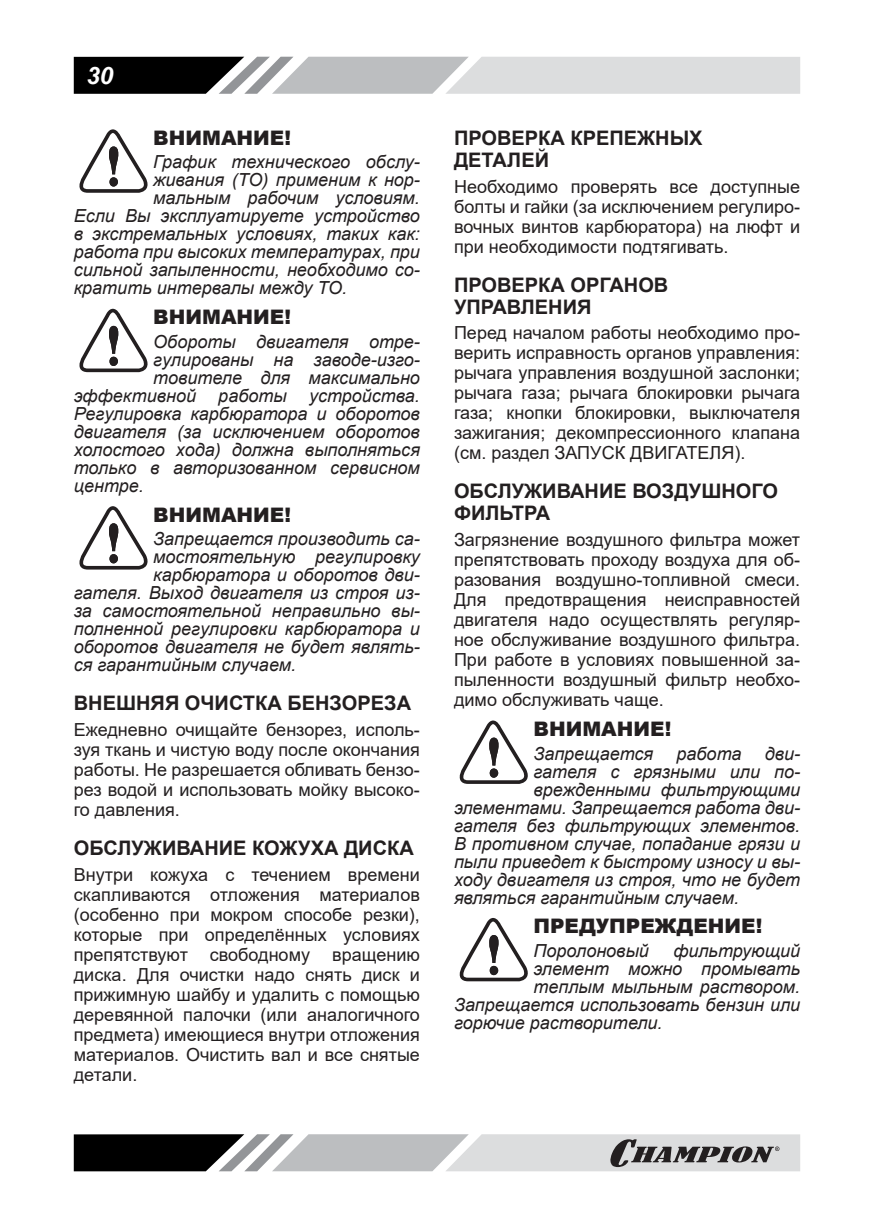
<style>
.page{position:relative;width:874px;height:1225px;background:#fff}
.page>*{position:absolute;margin:0;border:0;box-sizing:border-box;transform-origin:0 0}
.t1{font:italic 700 24px "Arial";color:#fff}
.t2{font:700 20px/22px "Arial";color:#231f20}
.t3{font:900 20px "Arial";color:#231f20}
.t4{font:18px/20px "Arial";color:#231f20;text-align:justify}
.t5{font:italic 18px "Arial";color:#231f20}
</style>
<div class="page">
<svg style="left:74px;top:57px;width:725px;height:37px"></svg>
<svg style="left:74px;top:1134px;width:725px;height:37px"></svg>
<svg style="left:79px;top:129px;width:69px;height:64px"></svg>
<svg style="left:79px;top:309px;width:69px;height:63px"></svg>
<svg style="left:79px;top:506px;width:69px;height:63px"></svg>
<svg style="left:459px;top:720px;width:69px;height:64px"></svg>
<svg style="left:459px;top:918px;width:69px;height:63px"></svg>
<h1 class="t1" style="left:87px;top:61px;width:28px">30</h1>
<p class="t3" style="left:153px;top:123px;width:139px">ВНИМАНИЕ!</p>
<p class="t5" style="left:153px;top:150px;width:268px">График технического обслу-</p>
<p class="t5" style="left:153px;top:168px;width:268px">живания (ТО) применим к нор-</p>
<p class="t5" style="left:153px;top:186px;width:268px">мальным рабочим условиям.</p>
<p class="t5" style="left:74px;top:204px;width:347px">Если Вы эксплуатируете устройство</p>
<p class="t5" style="left:74px;top:222px;width:347px">в экстремальных условиях, таких как:</p>
<p class="t5" style="left:74px;top:240px;width:347px">работа при высоких температурах, при</p>
<p class="t5" style="left:74px;top:258px;width:347px">сильной запыленности, необходимо со-</p>
<p class="t5" style="left:74px;top:276px;width:275px">кратить интервалы между ТО.</p>
<p class="t3" style="left:153px;top:302px;width:139px">ВНИМАНИЕ!</p>
<p class="t5" style="left:153px;top:330px;width:268px">Обороты двигателя отре-</p>
<p class="t5" style="left:153px;top:348px;width:268px">гулированы на заводе-изго-</p>
<p class="t5" style="left:153px;top:366px;width:268px">товителе для максимально</p>
<p class="t5" style="left:74px;top:384px;width:347px">эффективной работы устройства.</p>
<p class="t5" style="left:74px;top:402px;width:347px">Регулировка карбюратора и оборотов</p>
<p class="t5" style="left:74px;top:420px;width:347px">двигателя (за исключением оборотов</p>
<p class="t5" style="left:74px;top:438px;width:347px">холостого хода) должна выполняться</p>
<p class="t5" style="left:74px;top:456px;width:347px">только в авторизованном сервисном</p>
<p class="t5" style="left:74px;top:474px;width:72px">центре.</p>
<p class="t3" style="left:153px;top:500px;width:139px">ВНИМАНИЕ!</p>
<p class="t5" style="left:153px;top:527px;width:268px">Запрещается производить са-</p>
<p class="t5" style="left:153px;top:545px;width:268px">мостоятельную регулировку</p>
<p class="t5" style="left:153px;top:563px;width:268px">карбюратора и оборотов дви-</p>
<p class="t5" style="left:74px;top:581px;width:347px">гателя. Выход двигателя из строя из-</p>
<p class="t5" style="left:74px;top:599px;width:347px">за самостоятельной неправильно вы-</p>
<p class="t5" style="left:74px;top:617px;width:347px">полненной регулировки карбюратора и</p>
<p class="t5" style="left:74px;top:635px;width:347px">оборотов двигателя не будет являть-</p>
<p class="t5" style="left:74px;top:653px;width:224px">ся гарантийным случаем.</p>
<p class="t2" style="left:74px;top:692px;width:339px">ВНЕШНЯЯ ОЧИСТКА БЕНЗОРЕЗА</p>
<p class="t4" style="left:74px;top:719px;width:347px">Ежедневно очищайте бензорез, исполь&shy;зуя ткань и чистую воду после окончания работы. Не разрешается обливать бензо&shy;рез водой и использовать мойку высоко&shy;го давления.</p>
<p class="t2" style="left:74px;top:837px;width:341px">ОБСЛУЖИВАНИЕ КОЖУХА ДИСКА</p>
<p class="t4" style="left:74px;top:864px;width:347px">Внутри кожуха с течением времени скапливаются отложения материалов (особенно при мокром способе резки), которые при определённых условиях препятствуют свободному вращению диска. Для очистки надо снять диск и прижимную шайбу и удалить с помощью деревянной палочки (или аналогичного предмета) имеющиеся внутри отложения материалов. Очистить вал и все снятые детали.</p>
<p class="t2" style="left:454px;top:127px;width:250px">ПРОВЕРКА КРЕПЕЖНЫХ<br>ДЕТАЛЕЙ</p>
<p class="t4" style="left:454px;top:176px;width:347px">Необходимо проверять все доступные болты и гайки (за исключением регулиро&shy;вочных винтов карбюратора) на люфт и при необходимости подтягивать.</p>
<p class="t2" style="left:454px;top:274px;width:216px">ПРОВЕРКА ОРГАНОВ<br>УПРАВЛЕНИЯ</p>
<p class="t4" style="left:454px;top:323px;width:347px">Перед началом работы необходимо про&shy;верить исправность органов управления: рычага управления воздушной заслонки; рычага газа; рычага блокировки рычага газа; кнопки блокировки, выключателя зажигания; декомпрессионного клапана (см. раздел ЗАПУСК ДВИГАТЕЛЯ).</p>
<p class="t2" style="left:454px;top:481px;width:325px">ОБСЛУЖИВАНИЕ ВОЗДУШНОГО<br>ФИЛЬТРА</p>
<p class="t4" style="left:454px;top:530px;width:347px">Загрязнение воздушного фильтра может препятствовать проходу воздуха для об&shy;разования воздушно-топливной смеси.<br>Для предотвращения неисправностей двигателя надо осуществлять регуляр&shy;ное обслуживание воздушного фильтра.<br>При работе в условиях повышенной за&shy;пыленности воздушный фильтр необхо&shy;димо обслуживать чаще.</p>
<p class="t3" style="left:533px;top:714px;width:139px">ВНИМАНИЕ!</p>
<p class="t5" style="left:533px;top:741px;width:121px">Запрещается</p>
<p class="t5" style="left:676px;top:741px;width:66px">работа</p>
<p class="t5" style="left:764px;top:741px;width:37px">дви-</p>
<p class="t5" style="left:533px;top:759px;width:268px">гателя с грязными или по-</p>
<p class="t5" style="left:533px;top:777px;width:268px">врежденными фильтрующими</p>
<p class="t5" style="left:454px;top:795px;width:347px">элементами. Запрещается работа дви-</p>
<p class="t5" style="left:454px;top:813px;width:347px">гателя без фильтрующих элементов.</p>
<p class="t5" style="left:454px;top:831px;width:347px">В противном случае, попадание грязи и</p>
<p class="t5" style="left:454px;top:849px;width:347px">пыли приведет к быстрому износу и вы-</p>
<p class="t5" style="left:454px;top:867px;width:347px">ходу двигателя из строя, что не будет</p>
<p class="t5" style="left:454px;top:885px;width:286px">являться гарантийным случаем.</p>
<p class="t3" style="left:533px;top:911px;width:230px">ПРЕДУПРЕЖДЕНИЕ!</p>
<p class="t5" style="left:533px;top:939px;width:117px">Поролоновый</p>
<p class="t5" style="left:673px;top:939px;width:128px">фильтрующий</p>
<p class="t5" style="left:533px;top:957px;width:268px">элемент можно промывать</p>
<p class="t5" style="left:533px;top:975px;width:268px">теплым мыльным раствором.</p>
<p class="t5" style="left:454px;top:993px;width:347px">Запрещается использовать бензин или</p>
<p class="t5" style="left:454px;top:1011px;width:210px">горючие растворители.</p>
</div>
